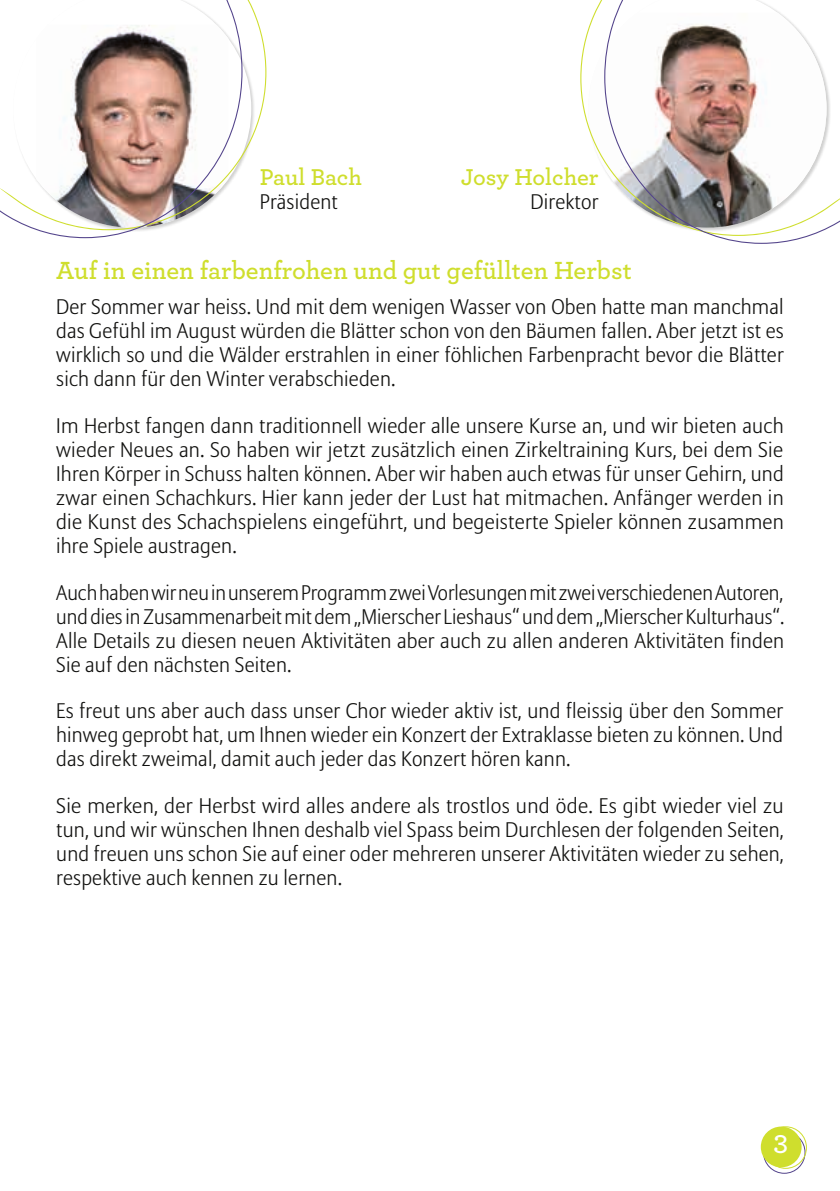
<style>
.page{position:relative;width:840px;height:1191px;background:#fff}
.page>*{position:absolute;margin:0;border:0;box-sizing:border-box;transform-origin:0 0}
.t1{font:600 27px "Archer";color:#fff}
.t2{font:600 26px "Archer";color:#cfde2d}
.t3{font:600 24px "Archer";color:#cfde2d}
.t4{font:300 21px/24px "Allianz Sans";letter-spacing:.01em;color:#11110f;text-align:justify}
</style>
<div class="page">
<div style="left:763px;top:1131px;width:41px;height:42px;border:1px solid #53448b;border-radius:50%"></div>
<div style="left:760px;top:1126px;width:41px;height:41px;background:#cfde2d;border-radius:50%"></div>
<div style="left:764px;top:1126px;width:42px;height:42px;border:1px solid #cfde2d;border-radius:50%"></div>
<svg style="left:243px;top:0;width:23px;height:161px"></svg>
<svg style="left:0;top:0;width:243px;height:239px"></svg>
<svg style="left:580px;top:0;width:23px;height:166px"></svg>
<img style="left:603px;top:0;width:236px;height:244px">
<p class="t3" style="left:259px;top:159px;width:104px">Paul Bach</p>
<p class="t4" style="left:259px;top:191px;width:80px">Präsident</p>
<p class="t3" style="left:460px;top:159px;width:139px">Josy Holcher</p>
<p class="t4" style="left:530px;top:191px;width:69px">Direktor</p>
<p class="t2" style="left:56px;top:251px;width:576px">Auf in einen farbenfrohen und gut gefüllten Herbst</p>
<p class="t4" style="left:56px;top:296px;width:728px">Der Sommer war heiss. Und mit dem wenigen Wasser von Oben hatte man manchmal das Gefühl im August würden die Blätter schon von den Bäumen fallen. Aber jetzt ist es wirklich so und die Wälder erstrahlen in einer föhlichen Farbenpracht bevor die Blätter sich dann für den Winter verabschieden.</p>
<p class="t4" style="left:56px;top:414px;width:729px">Im Herbst fangen dann traditionnell wieder alle unsere Kurse an, und wir bieten auch wieder Neues an. So haben wir jetzt zusätzlich einen Zirkeltraining Kurs, bei dem Sie Ihren Körper in Schuss halten können. Aber wir haben auch etwas für unser Gehirn, und zwar einen Schachkurs. Hier kann jeder der Lust hat mitmachen. Anfänger werden in die Kunst des Schachspielens eingeführt, und begeisterte Spieler können zusammen ihre Spiele austragen.</p>
<p class="t4" style="left:56px;top:581px;width:729px">Auch haben wir neu in unserem Programm zwei Vorlesungen mit zwei verschiedenen Autoren, und dies in Zusammenarbeit mit dem „Mierscher Lieshaus“ und dem „Mierscher Kulturhaus“.<br>Alle Details zu diesen neuen Aktivitäten aber auch zu allen anderen Aktivitäten finden Sie auf den nächsten Seiten.</p>
<p class="t4" style="left:56px;top:700px;width:728px">Es freut uns aber auch dass unser Chor wieder aktiv ist, und fleissig über den Sommer hinweg geprobt hat, um Ihnen wieder ein Konzert der Extraklasse bieten zu können. Und das direkt zweimal, damit auch jeder das Konzert hören kann.</p>
<p class="t4" style="left:56px;top:794px;width:728px">Sie merken, der Herbst wird alles andere als trostlos und öde. Es gibt wieder viel zu tun, und wir wünschen Ihnen deshalb viel Spass beim Durchlesen der folgenden Seiten, und freuen uns schon Sie auf einer oder mehreren unserer Aktivitäten wieder zu sehen, respektive auch kennen zu lernen.</p>
<p class="t1" style="left:773px;top:1124px;width:16px">3</p>
</div>
